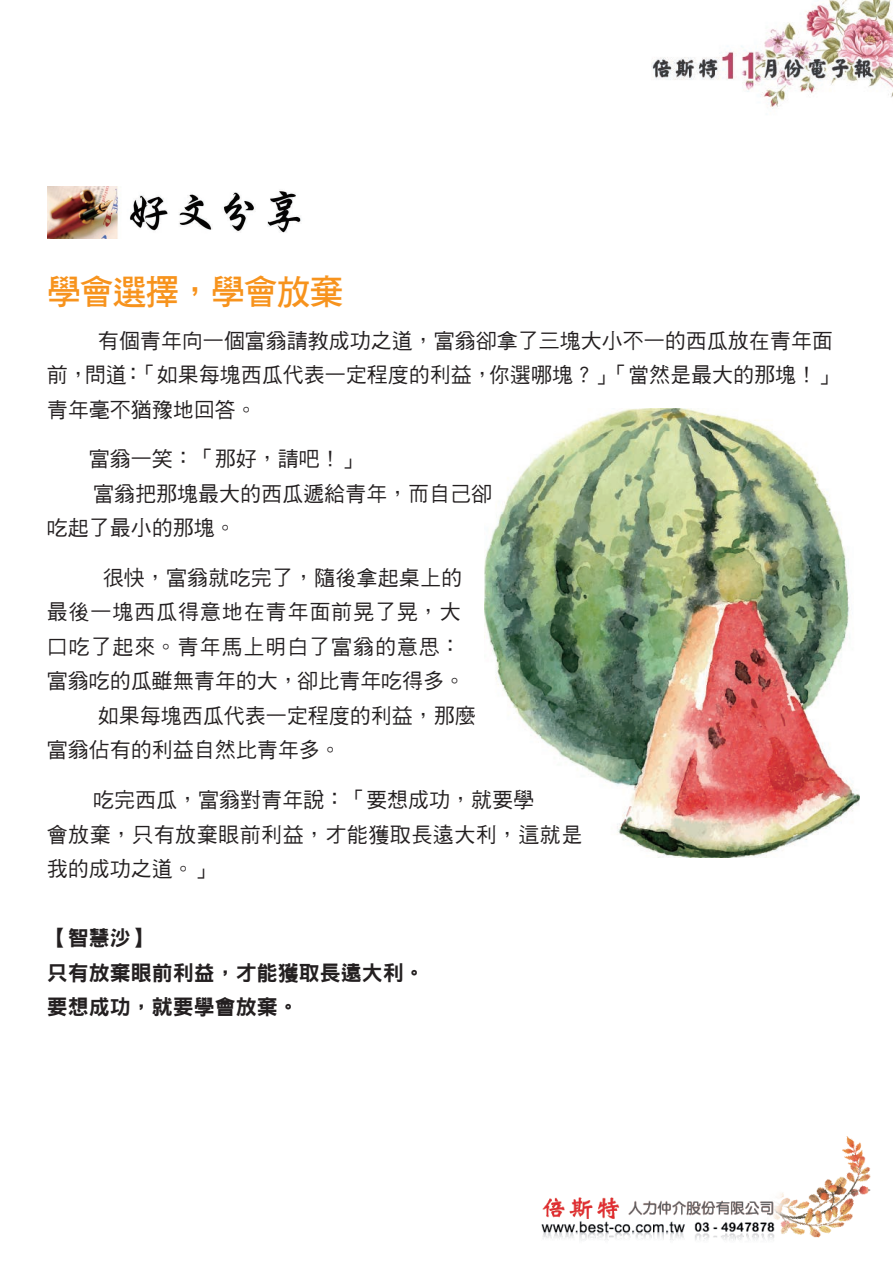
<style>
.page{position:relative;width:893px;height:1263px;background:#fff}
.page>*{position:absolute;margin:0;border:0;box-sizing:border-box;transform-origin:0 0}
.t1{font:34.5px "DF Hei W7 WIN BF";letter-spacing:-.05em;color:#f7931d}
.t2{font:21px/34.5px "DF Hei W5 WIN BF";color:#231f20}
.t3{font:21px/34.5px "DFN Hei W9 WIN BF";color:#231f20}
.t4{font:21px "DF Hei W5 WIN BF";letter-spacing:.04em;color:#231f20}
.t5{font:21px "DF Hei W5 WIN BF";letter-spacing:.045em;color:#231f20}
</style>
<div class="page">
<img style="left:485px;top:408px;width:375px;height:449px">
<img style="left:48px;top:187px;width:253px;height:52px">
<img style="left:541px;top:1136px;width:330px;height:105px">
<img style="left:651px;top:0;width:242px;height:107px">
<h1 class="t1" style="left:47px;top:274px;width:298px">學會選擇，學會放棄</h1>
<p class="t2" style="left:47px;top:323px;width:793px;text-indent:51px">有個青年向一個富翁請教成功之道，富翁卻拿了三塊大小不一的西瓜放在青年面前，問道：「如果每塊西瓜代表一定程度的利益，你選哪塊？」「當然是最大的那塊！」青年毫不猶豫地回答。</p>
<p class="t2" style="left:89px;top:442px;width:275px">富翁一笑：「那好，請吧！」</p>
<p class="t2" style="left:93px;top:476px;width:400px">富翁把那塊最大的西瓜遞給青年，而自己卻</p>
<p class="t2" style="left:47px;top:511px;width:191px">吃起了最小的那塊。</p>
<p class="t2" style="left:103px;top:560px;width:361px">很快，富翁就吃完了，隨後拿起桌上的</p>
<p class="t4" style="left:47px;top:602px;width:415px">最後一塊西瓜得意地在青年面前晃了晃，大</p>
<p class="t5" style="left:47px;top:636px;width:416px">口吃了起來。青年馬上明白了富翁的意思：</p>
<p class="t2" style="left:47px;top:664px;width:420px">富翁吃的瓜雖無青年的大，卻比青年吃得多。</p>
<p class="t2" style="left:98px;top:698px;width:379px">如果每塊西瓜代表一定程度的利益，那麼</p>
<p class="t2" style="left:47px;top:733px;width:296px">富翁佔有的利益自然比青年多。</p>
<p class="t2" style="left:47px;top:782px;width:537px;text-indent:47px">吃完西瓜，富翁對青年說：「要想成功，就要學<br>會放棄，只有放棄眼前利益，才能獲取長遠大利，這就是我的成功之道。」</p>
<p class="t3" style="left:47px;top:920px;width:379px">【智慧沙】<br>只有放棄眼前利益，才能獲取長遠大利。要想成功，就要學會放棄。</p>
</div>
